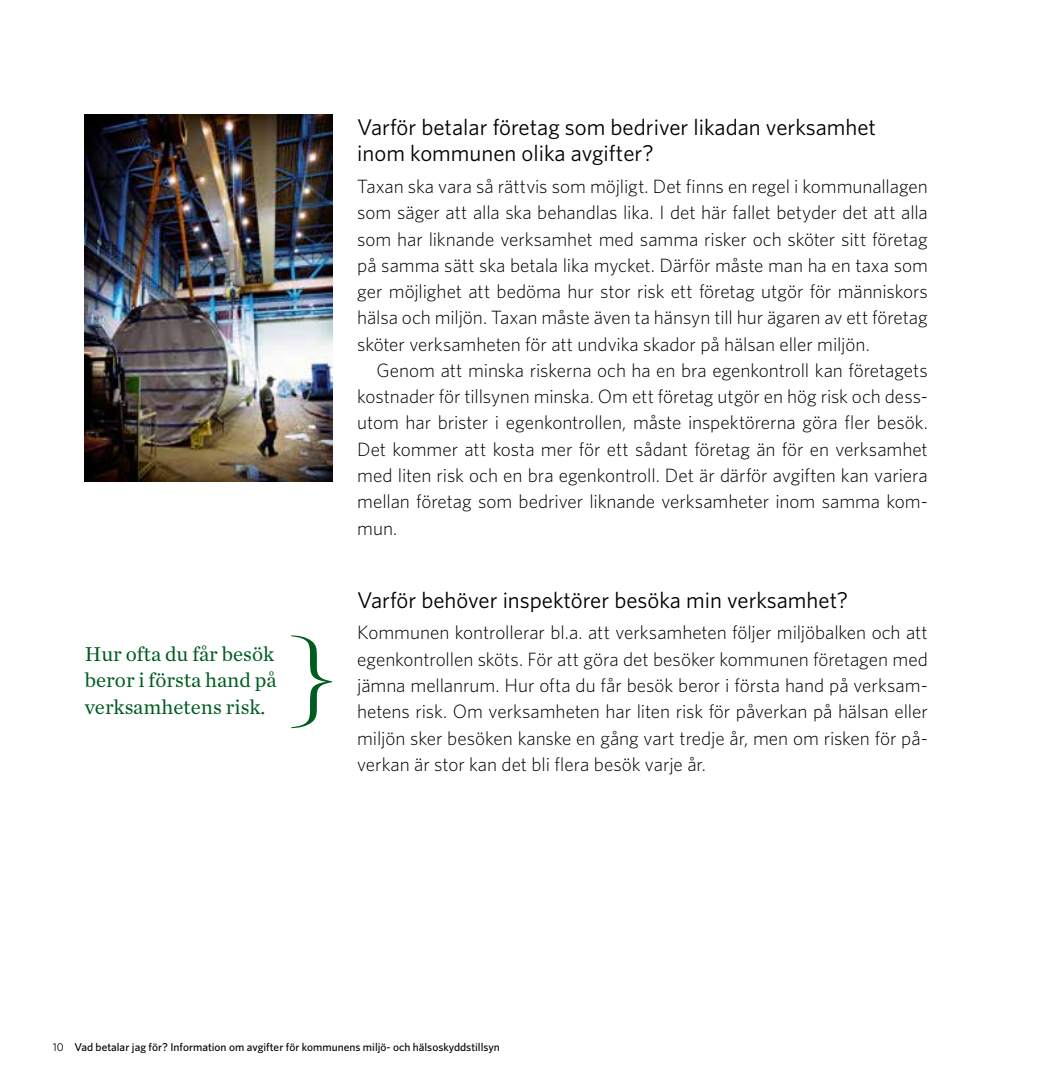
<style>
.page{position:relative;width:1042px;height:1092px;background:#fff}
.page>*{position:absolute;margin:0;border:0;box-sizing:border-box;transform-origin:0 0}
.t1{font:22.75px/26.2px "Whitney";color:#000}
.t2{font:21px/26.2px "Chronicle Text G1";color:#005d1f;text-align:justify}
.t3{font:300 19.25px/26.2px "Whitney";color:#000;text-align:justify}
.t4{font:500 11.38px "Whitney";color:#000}
.s1{font-weight:400}
</style>
<div class="page">
<img style="left:84px;top:114px;width:248px;height:367px">
<svg style="left:291px;top:635px;width:41px;height:93px"></svg>
<p class="t2" style="left:85px;top:639px;width:193px">Hur ofta du får besök beror i första hand på verksamhetens risk.</p>
<p class="t1" style="left:357px;top:114px;width:520px">Varför betalar företag som bedriver likadan verksamhet inom kommunen olika avgifter?</p>
<p class="t3" style="left:357px;top:172px;width:572px">Taxan ska vara så rättvis som möjligt. Det finns en regel i kommunallagen som säger att alla ska behandlas lika. I det här fallet betyder det att alla som har liknande verksamhet med samma risker och sköter sitt företag på samma sätt ska betala lika mycket. Därför måste man ha en taxa som ger möjlighet att bedöma hur stor risk ett företag utgör för människors hälsa och miljön. Taxan måste även ta hänsyn till hur ägaren av ett företag sköter verksamheten för att undvika skador på hälsan eller miljön.</p>
<p class="t3" style="left:357px;top:356px;width:572px;text-indent:19px">Genom att minska riskerna och ha en bra egenkontroll kan företagets kostnader för tillsynen minska. Om ett företag utgör en hög risk och dess&shy;utom har brister i egenkontrollen, måste inspektörerna göra fler besök.<br>Det kommer att kosta mer för ett sådant företag än för en verksamhet med liten risk och en bra egenkontroll. Det är därför avgiften kan variera mellan företag som bedriver liknande verksamheter inom samma kom&shy;mun.</p>
<p class="t1" style="left:357px;top:586px;width:492px">Varför behöver inspektörer besöka min verksamhet?</p>
<p class="t3" style="left:357px;top:619px;width:572px">Kommunen kontrollerar bl.a. att verksamheten följer miljöbalken och att egenkontrollen sköts. För att göra det besöker kommunen företagen med jämna mellanrum. Hur ofta du får besök beror i första hand på verksam&shy;hetens risk. Om verksamheten har liten risk för påverkan på hälsan eller miljön sker besöken kanske en gång vart tredje år, men om risken för på&shy;verkan är stor kan det bli flera besök varje år.</p>
<p class="t4" style="left:53px;top:1039px;width:448px"><span class="s1">10</span> Vad betalar jag för? Information om avgifter för kommunens miljö- och hälsoskyddstillsyn</p>
</div>
